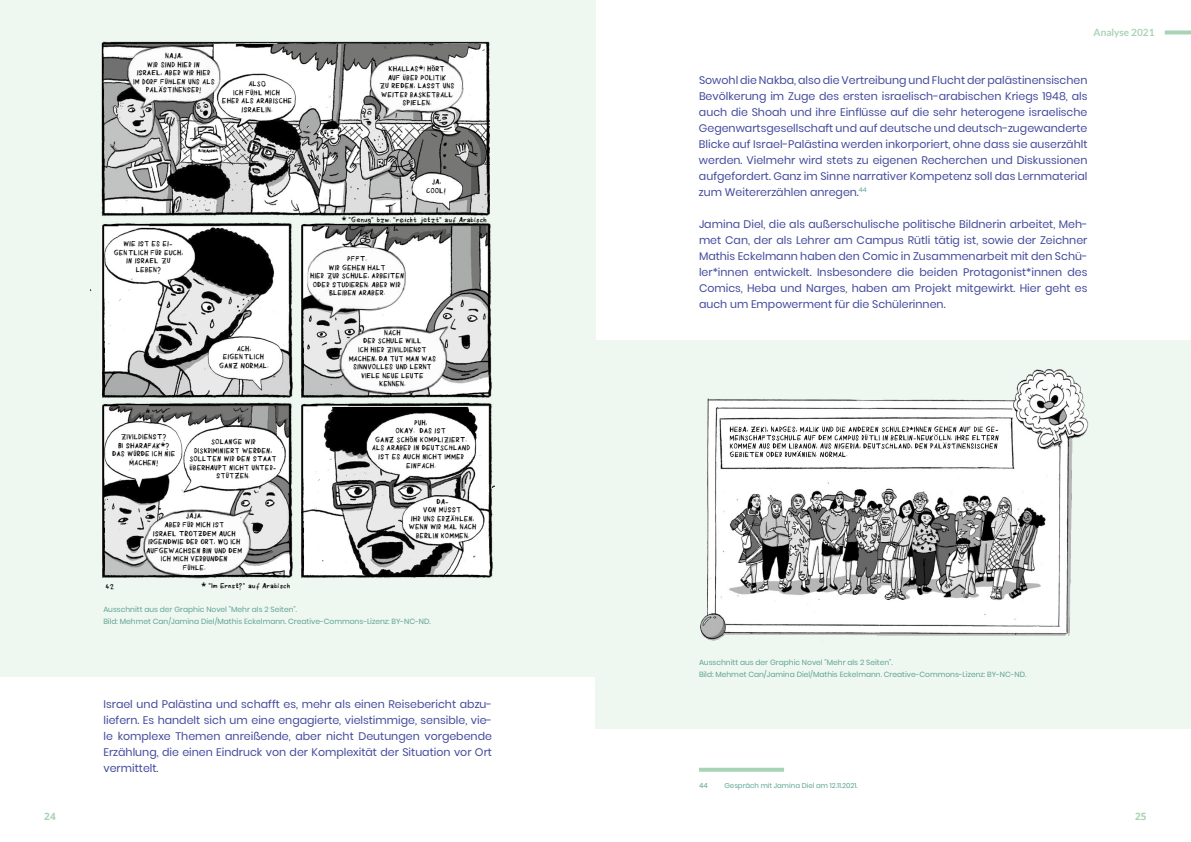
<style>
.page{position:relative;width:1191px;height:842px;background:#fff}
.page>*{position:absolute;margin:0;border:0;box-sizing:border-box;transform-origin:0 0}
.t1{font:11px/16px "Poppins";color:#434b9b;text-align:justify}
.t2{font:700 10px "Lato";color:#a7d4b4}
.t3{font:700 10px "Noto Sans";color:#a7d4b4}
.t4{font:700 8.5px/8.5px "Comic sans 2020";color:#000;text-align:center}
.t5{font:7.5px/12px "Poppins";color:#5ea493}
.t6{font:7px "Poppins";color:#5ea493}
.s1{font-family:"Noto Sans"}
</style>
<div class="page">
<svg style="left:1164px;top:30px;width:27px;height:4px"></svg>
<div style="left:0;top:0;width:595px;height:676px;background:#eff7f1"></div>
<div style="left:595px;top:340px;width:596px;height:388px;background:#eff7f1"></div>
<img style="left:101px;top:41px;width:388px;height:181px">
<img style="left:102px;top:222px;width:190px;height:176px">
<img style="left:103px;top:402px;width:190px;height:177px">
<img style="left:301px;top:222px;width:190px;height:176px">
<img style="left:302px;top:402px;width:190px;height:176px">
<svg style="left:699px;top:768px;width:85px;height:4px"></svg>
<img style="left:700px;top:369px;width:389px;height:272px">
<p class="t4" style="left:133px;top:52px;width:83px">NAJA,<br>WIR SIND HIER IN<br>ISRAEL, ABER WIR HIER<br>IM DORF FÜHLEN UNS ALS<br>PALÄSTINENSER!</p>
<p class="t4" style="left:222px;top:80px;width:72px">ALSO<br>ICH FÜHL MICH<br>EHER ALS ARABISCHE<br>ISRAELIN.</p>
<p class="t4" style="left:379px;top:65px;width:76px">KHALLAS<span class="s1">*</span>! HÖRT<br>AUF ÜBER POLITIK<br>ZU REDEN, LASST UNS<br>WEITER BASKETBALL<br>SPIELEN.</p>
<p class="t4" style="left:114px;top:240px;width:71px">WIE IST ES EI-<br>GENTLICH FÜR EUCH,<br>IN ISRAEL ZU<br>LEBEN?</p>
<p class="t4" style="left:219px;top:345px;width:51px">ACH,<br>EIGENTLICH<br>GANZ NORMAL.</p>
<p class="t4" style="left:112px;top:433px;width:65px">ZIVILDIENST?<br>BI SHARAFAK<span class="s1">*</span>?<br>DAS WÜRDE ICH NIE<br>MACHEN!</p>
<p class="t4" style="left:189px;top:438px;width:89px">SOLANGE WIR<br>DISKRIMINIERT WERDEN,<br>SOLLTEN WIR DEN STAAT<br>ÜBERHAUPT NICHT UNTER-<br>STÜTZEN.</p>
<p class="t4" style="left:146px;top:512px;width:98px">JAJA.<br>ABER FÜR MICH IST<br>ISRAEL TROTZDEM AUCH<br>IRGENDWIE DER ORT, WO ICH<br>AUFGEWACHSEN BIN UND DEM<br>ICH MICH VERBUNDEN<br>FÜHLE.</p>
<p class="t4" style="left:106px;top:583px;width:10px">42</p>
<p class="t4" style="left:202px;top:582px;width:90px"><span class="s1">*</span> "Im Ernst?" auf Arabisch</p>
<p class="t4" style="left:426px;top:178px;width:21px">JA,<br>COOL!</p>
<p class="t4" style="left:342px;top:216px;width:147px"><span class="s1">*</span> "Genug" bzw. "reicht jetzt" auf Arabisch</p>
<p class="t4" style="left:310px;top:255px;width:96px">PFFT.<br>WIR GEHEN HALT<br>HIER ZUR SCHULE, ARBEITEN<br>ODER STUDIEREN. ABER WIR<br>BLEIBEN ARABER.</p>
<p class="t4" style="left:349px;top:329px;width:89px">NACH<br>DER SCHULE WILL<br>ICH HIER ZIVILDIENST<br>MACHEN, DA TUT MAN WAS<br>SINNVOLLES UND LERNT<br>VIELE NEUE LEUTE<br>KENNEN.</p>
<p class="t4" style="left:372px;top:419px;width:100px">PUH,<br>OKAY. DAS IST<br>GANZ SCHÖN KOMPLIZIERT.<br>ALS ARABER IN DEUTSCHLAND<br>IST ES AUCH NICHT IMMER<br>EINFACH.</p>
<p class="t4" style="left:409px;top:498px;width:69px">DA-<br>VON MÜSST<br>IHR UNS ERZÄHLEN,<br>WENN WIR MAL NACH<br>BERLIN KOMMEN.</p>
<p class="t5" style="left:103px;top:603px;width:329px">Ausschnitt aus der Graphic Novel "Mehr als 2 Seiten".<br>Bild: Mehmet Can/Jamina Diel/Mathis Eckelmann. Creative-Commons-Lizenz: BY-NC-ND.</p>
<p class="t1" style="left:103px;top:696px;width:390px">Israel und Palästina und schafft es, mehr als einen Reisebericht abzu&shy;liefern. Es handelt sich um eine engagierte, vielstimmige, sensible, vie&shy;le komplexe Themen anreißende, aber nicht Deutungen vorgebende Erzählung, die einen Eindruck von der Komplexität der Situation vor Ort vermittelt.</p>
<p class="t2" style="left:1093px;top:26px;width:62px">Analyse 2021</p>
<p class="t1" style="left:699px;top:72px;width:390px">Sowohl die Nakba, also die Vertreibung und Flucht der palästinensischen Bevölkerung im Zuge des ersten israelisch-arabischen Kriegs 1948, als auch die Shoah und ihre Einflüsse auf die sehr heterogene israelische Gegenwartsgesellschaft und auf deutsche und deutsch-zugewanderte Blicke auf Israel-Palästina werden inkorporiert, ohne dass sie auserzählt werden. Vielmehr wird stets zu eigenen Recherchen und Diskussionen aufgefordert. Ganz im Sinne narrativer Kompetenz soll das Lernmaterial zum Weitererzählen anregen.<sup>44</sup></p>
<p class="t1" style="left:699px;top:216px;width:390px">Jamina Diel, die als außerschulische politische Bildnerin arbeitet, Meh&shy;met Can, der als Lehrer am Campus Rütli tätig ist, sowie der Zeichner Mathis Eckelmann haben den Comic in Zusammenarbeit mit den Schü&shy;ler*innen entwickelt. Insbesondere die beiden Protagonist*innen des Comics, Heba und Narges, haben am Projekt mitgewirkt. Hier geht es auch um Empowerment für die Schülerinnen.</p>
<p class="t5" style="left:699px;top:656px;width:329px">Ausschnitt aus der Graphic Novel "Mehr als 2 Seiten".<br>Bild: Mehmet Can/Jamina Diel/Mathis Eckelmann. Creative-Commons-Lizenz: BY-NC-ND.</p>
<p class="t6" style="left:699px;top:781px;width:10px">44</p>
<p class="t6" style="left:724px;top:781px;width:135px">Gespräch mit Jamina Diel am 12.11.2021.</p>
<p class="t3" style="left:44px;top:809px;width:13px">24</p>
<p class="t3" style="left:1135px;top:809px;width:13px">25</p>
</div>
